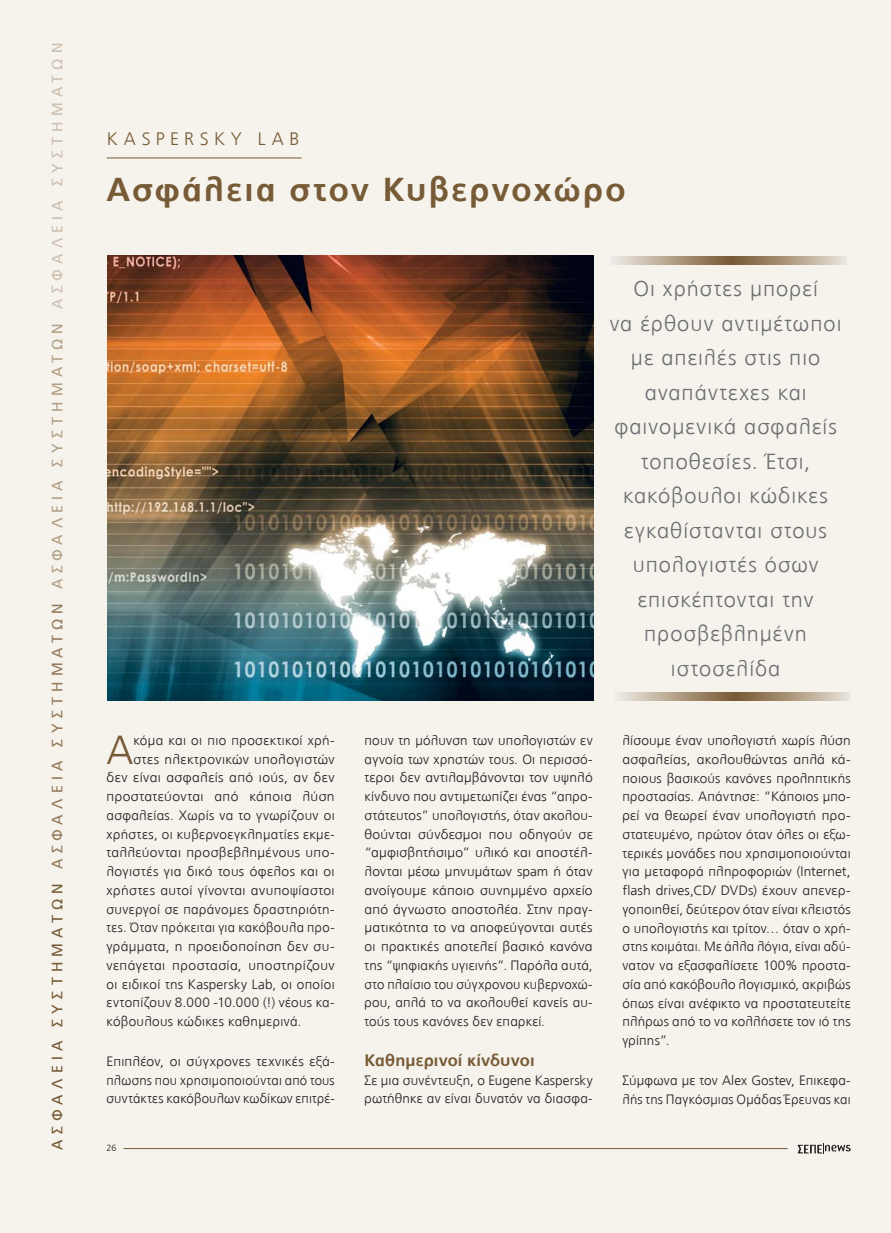
<style>
.page{position:relative;width:891px;height:1233px;background:#f6f3ed}
.page>*{position:absolute;margin:0;border:0;box-sizing:border-box;transform-origin:0 0}
.t1{font:300 40.35px "PF Catalog";color:#775b36}
.t2{font:700 33px "PF Catalog";letter-spacing:.07em;color:#775b36}
.t3{font:300 21.75px/34.5px "PF Catalog";letter-spacing:.05em;color:#6c6e70;text-align:center}
.t4{font:300 18px "PF Catalog";letter-spacing:.31em;color:#775b36}
.t5{font:700 16.5px "PF Catalog";letter-spacing:.01em;color:#775b36}
.t6{font:15px "PF Catalog";letter-spacing:.345em;color:#775b36}
.t7{font:300 13.5px/18.8px "PF Catalog";letter-spacing:.025em;color:#231f20;text-align:justify}
.t8{font:300 9px "PF Catalog";color:#231f20}
.s1{color:#947a5a}
.s2{color:#b29f85}
.s3{color:#cebfae}
</style>
<div class="page">
<hr style="left:123px;top:1148px;width:665px;height:1px;background:#775b36">
<svg style="left:798px;top:1143px;width:53px;height:10px"></svg>
<hr style="left:107px;top:158px;width:195px;height:1px;background:#775b36">
<svg style="left:615px;top:256px;width:231px;height:9px;background:#af9d85"></svg>
<svg style="left:619px;top:692px;width:231px;height:9px;background:#af9d85"></svg>
<img style="left:107px;top:256px;width:486px;height:444px">
<p class="t6" style="left:49px;top:1149px;width:1108px;rotate:-90deg">ΑΣΦΑΛΕΙΑ ΣΥΣΤΗΜΑΤΩΝ <span class="s1">ΑΣΦΑΛΕΙΑ ΣΥΣΤΗΜΑΤΩΝ</span> <span class="s2">ΑΣΦΑΛΕΙΑ ΣΥΣΤΗΜΑΤΩΝ</span> <span class="s3">ΑΣΦΑΛΕΙΑ ΣΥΣΤΗΜΑΤΩΝ</span></p>
<h3 class="t4" style="left:107px;top:128px;width:194px">KASPERSKY LAB</h3>
<h2 class="t2" style="left:106px;top:170px;width:521px">Ασφάλεια στον Κυβερνοχώρο</h2>
<h1 class="t1" style="left:106px;top:727px;width:28px">Α</h1>
<p class="t7" style="left:133px;top:731px;width:203px">κόμα και οι πιο προσεκτικοί χρή-</p>
<p class="t7" style="left:133px;top:749px;width:203px">στες ηλεκτρονικών υπολογιστών</p>
<p class="t7" style="left:106px;top:768px;width:230px">δεν είναι ασφαλείς από ιούς, αν δεν</p>
<p class="t7" style="left:106px;top:787px;width:230px">προστατεύονται από κάποια λύση</p>
<p class="t7" style="left:106px;top:806px;width:230px">ασφαλείας. Χωρίς να το γνωρίζουν οι</p>
<p class="t7" style="left:106px;top:824px;width:230px">χρήστες, οι κυβερνοεγκληματίες εκμε-</p>
<p class="t7" style="left:106px;top:843px;width:230px">ταλλεύονται προσβεβλημένους υπο-</p>
<p class="t7" style="left:106px;top:862px;width:230px">λογιστές για δικό τους όφελος και οι</p>
<p class="t7" style="left:106px;top:881px;width:230px">χρήστες αυτοί γίνονται ανυποψίαστοι</p>
<p class="t7" style="left:106px;top:899px;width:230px">συνεργοί σε παράνομες δραστηριότη-</p>
<p class="t7" style="left:106px;top:918px;width:230px">τες. Όταν πρόκειται για κακόβουλα προ-</p>
<p class="t7" style="left:106px;top:937px;width:230px">γράμματα, η προειδοποίηση δεν συ-</p>
<p class="t7" style="left:106px;top:956px;width:230px">νεπάγεται προστασία, υποστηρίζουν</p>
<p class="t7" style="left:106px;top:974px;width:230px">οι ειδικοί της Kaspersky Lab, οι οποίοι</p>
<p class="t7" style="left:106px;top:993px;width:230px">εντοπίζουν 8.000 -10.000 (!) νέους κα-</p>
<p class="t7" style="left:106px;top:1012px;width:196px">κόβουλους κώδικες καθημερινά.</p>
<p class="t7" style="left:106px;top:1052px;width:230px">Επιπλέον, οι σύγχρονες τεχνικές εξά&shy;πλωσης που χρησιμοποιούνται από τους συντάκτες κακόβουλων κωδίκων επιτρέ-</p>
<p class="t8" style="left:106px;top:1142px;width:11px">26</p>
<h3 class="t3" style="left:610px;top:272px;width:233px">Οι χρήστες μπορεί<br>να έρθουν αντιμέτωποι με απειλές στις πιο αναπάντεχες και φαινομενικά ασφαλείς τοποθεσίες. Έτσι, κακόβουλοι κώδικες εγκαθίστανται στους υπολογιστές όσων επισκέπτονται την προσβεβλημένη ιστοσελίδα</h3>
<p class="t7" style="left:364px;top:731px;width:230px">πουν τη μόλυνση των υπολογιστών εν αγνοία των χρηστών τους. Οι περισσό&shy;τεροι δεν αντιλαμβάνονται τον υψηλό κίνδυνο που αντιμετωπίζει ένας “απρο&shy;στάτευτος” υπολογιστής, όταν ακολου&shy;θούνται σύνδεσμοι που οδηγούν σε “αμφισβητήσιμο” υλικό και αποστέλ&shy;λονται μέσω μηνυμάτων spam ή όταν ανοίγουμε κάποιο συνημμένο αρχείο από άγνωστο αποστολέα. Στην πραγ&shy;ματικότητα το να αποφεύγονται αυτές οι πρακτικές αποτελεί βασικό κανόνα της “ψηφιακής υγιεινής”. Παρόλα αυτά, στο πλαίσιο του σύγχρονου κυβερνοχώ&shy;ρου, απλά το να ακολουθεί κανείς αυ&shy;τούς τους κανόνες δεν επαρκεί.</p>
<p class="t5" style="left:364px;top:1050px;width:172px">Καθημερινοί κίνδυνοι</p>
<p class="t7" style="left:364px;top:1070px;width:230px">Σε μια συνέντευξη, ο Eugene Kaspersky ρωτήθηκε αν είναι δυνατόν να διασφα-</p>
<p class="t7" style="left:622px;top:731px;width:230px">λίσουμε έναν υπολογιστή χωρίς λύση ασφαλείας, ακολουθώντας απλά κά&shy;ποιους βασικούς κανόνες προληπτικής προστασίας. Απάντησε: “Κάποιος μπο&shy;ρεί να θεωρεί έναν υπολογιστή προ&shy;στατευμένο, πρώτον όταν όλες οι εξω&shy;τερικές μονάδες που χρησιμοποιούνται για μεταφορά πληροφοριών (Internet, flash drives,CD/ DVDs) έχουν απενερ&shy;γοποιηθεί, δεύτερον όταν είναι κλειστός ο υπολογιστής και τρίτον… όταν ο χρή&shy;στης κοιμάται. Με άλλα λόγια, είναι αδύ&shy;νατον να εξασφαλίσετε 100% προστα&shy;σία από κακόβουλο λογισμικό, ακριβώς όπως είναι ανέφικτο να προστατευτείτε πλήρως από το να κολλήσετε τον ιό της γρίπης”.</p>
<p class="t7" style="left:622px;top:1071px;width:230px">Σύμφωνα με τον Alex Gostev, Επικεφα&shy;λής της Παγκόσμιας Ομάδας Έρευνας και</p>
</div>
